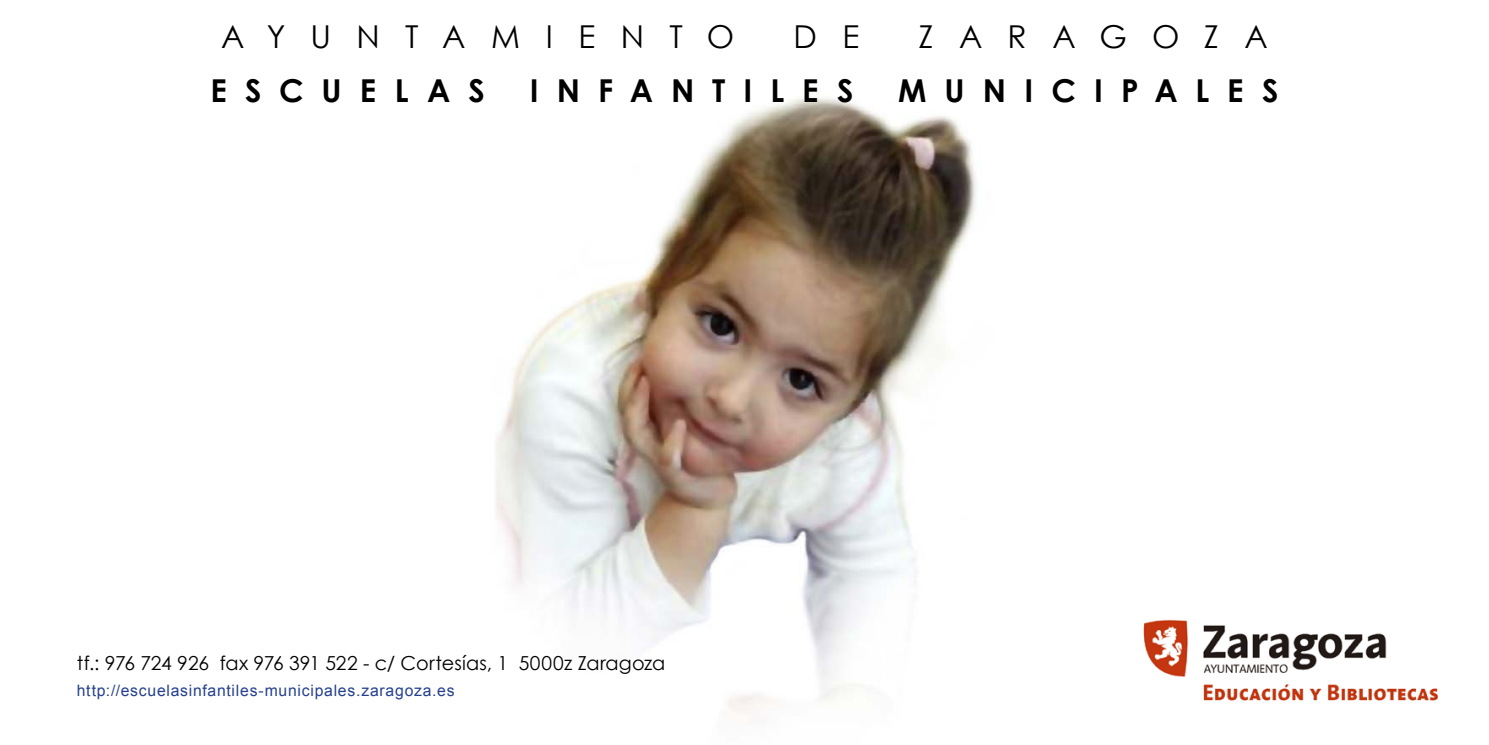
<style>
.page{position:relative;width:1489px;height:745px;background:#fff}
.page>*{position:absolute;margin:0;border:0;box-sizing:border-box;transform-origin:0 0}
.t1{font:700 31.5px "Century Gothic";letter-spacing:.575em;color:#000}
.t2{font:31.5px "Century Gothic";letter-spacing:.8em;color:#000}
.t3{font:19.25px "Century Gothic";color:#000}
.t4{font:15.75px "Arial";letter-spacing:.045em;color:#25408f}
</style>
<div class="page">
<img style="left:496px;top:97px;width:480px;height:624px">
<img style="left:1143px;top:619px;width:295px;height:82px">
<h1 class="t2" style="left:221px;top:15px;width:514px">AYUNTAMIENTO</h1>
<h1 class="t2" style="left:793px;top:15px;width:67px">D E</h1>
<h1 class="t2" style="left:918px;top:15px;width:351px">ZARAGOZA</h1>
<h1 class="t1" style="left:210px;top:66px;width:276px">ESCUELAS</h1>
<h1 class="t1" style="left:529px;top:66px;width:325px">INFANTILES</h1>
<h1 class="t1" style="left:898px;top:66px;width:382px">MUNICIPALES</h1>
<p class="t3" style="left:77px;top:649px;width:590px">tf.: 976 724 926 fax 976 391 522 - c/ Cortesías, 1 5000z Zaragoza</p>
<p class="t4" style="left:77px;top:679px;width:379px">http://escuelasinfantiles-municipales.zaragoza.es</p>
</div>
